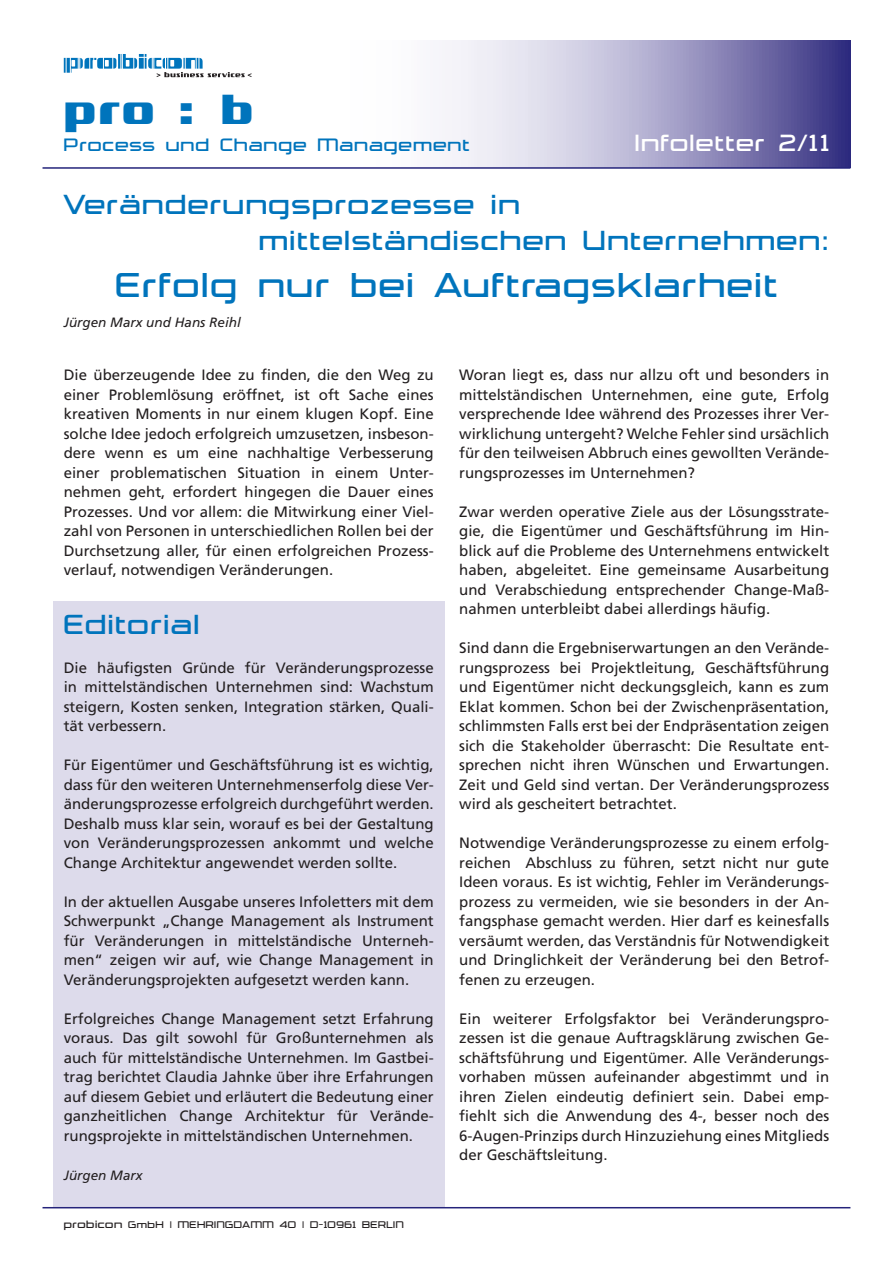
<style>
.page{position:relative;width:893px;height:1263px;background:#fff}
.page>*{position:absolute;margin:0;border:0;box-sizing:border-box;transform-origin:0 0}
.t1{font:700 45.75px "Trade Marker";color:#0074bc}
.t2{font:300 37.5px "Trade Marker";letter-spacing:.055em;color:#0074bc}
.t3{font:300 30px/36px "Trade Marker";letter-spacing:.055em;color:#0074bc}
.t4{font:300 25.5px "Trade Marker";letter-spacing:.055em;color:#fff}
.t5{font:300 19.5px "Trade Marker";letter-spacing:.055em;color:#0074bc}
.t6{font:15px/19.5px "Frutiger";color:#231f20;text-align:justify}
.t7{font:italic 13.5px "Frutiger";color:#231f20}
.t8{font:300 10.5px "Trade Marker";letter-spacing:.055em;color:#231f20}
.s1{font-size:11.55px}
</style>
<div class="page">
<div style="left:53px;top:601px;width:391px;height:607px;background:#dddbeb"></div>
<hr style="left:43px;top:1207px;width:807px;height:1px;background:#25247b">
<svg style="left:63px;top:40px;width:787px;height:127px"></svg>
<svg style="left:64px;top:51px;width:187px;height:26px"></svg>
<hr style="left:43px;top:167px;width:807px;height:2px;background:#25247b">
<h1 class="t1" style="left:64px;top:95px;width:191px">pro : b</h1>
<h3 class="t5" style="left:64px;top:138px;width:407px">Process und Change Management</h3>
<h3 class="t4" style="left:635px;top:135px;width:196px">Infoletter 2/11</h3>
<h3 class="t3" style="left:259px;top:189px;width:572px;text-indent:-195px">Veränderungsprozesse in mittelständischen Unternehmen:</h3>
<h2 class="t2" style="left:116px;top:273px;width:663px">Erfolg nur bei Auftragsklarheit</h2>
<p class="t7" style="left:64px;top:317px;width:179px">Jürgen Marx und Hans Reihl</p>
<p class="t6" style="left:64px;top:366px;width:371px">Die überzeugende Idee zu finden, die den Weg zu einer Problemlösung eröffnet, ist oft Sache eines kreativen Moments in nur einem klugen Kopf. Eine solche Idee jedoch erfolgreich umzusetzen, insbeson&shy;dere wenn es um eine nachhaltige Verbesserung einer problematischen Situation in einem Unter&shy;nehmen geht, erfordert hingegen die Dauer eines Prozesses. Und vor allem: die Mitwirkung einer Viel&shy;zahl von Personen in unterschiedlichen Rollen bei der Durchsetzung aller, für einen erfolgreichen Prozess&shy;verlauf, notwendigen Veränderungen.</p>
<h3 class="t3" style="left:64px;top:609px;width:137px">Editorial</h3>
<p class="t6" style="left:64px;top:659px;width:371px">Die häufigsten Gründe für Veränderungsprozesse in mittelständischen Unternehmen sind: Wachstum steigern, Kosten senken, Integration stärken, Quali&shy;tät verbessern.</p>
<p class="t6" style="left:64px;top:756px;width:371px">Für Eigentümer und Geschäftsführung ist es wichtig, dass für den weiteren Unternehmenserfolg diese Ver&shy;änderungsprozesse erfolgreich durchgeführt werden.<br>Deshalb muss klar sein, worauf es bei der Gestaltung von Veränderungsprozessen ankommt und welche Change Architektur angewendet werden sollte.</p>
<p class="t6" style="left:64px;top:893px;width:371px">In der aktuellen Ausgabe unseres Infoletters mit dem Schwerpunkt „Change Management als Instrument für Veränderungen in mittelständische Unterneh&shy;men“ zeigen wir auf, wie Change Management in Veränderungsprojekten aufgesetzt werden kann.</p>
<p class="t6" style="left:64px;top:1010px;width:371px">Erfolgreiches Change Management setzt Erfahrung voraus. Das gilt sowohl für Großunternehmen als auch für mittelständische Unternehmen. Im Gastbei&shy;trag berichtet Claudia Jahnke über ihre Erfahrungen auf diesem Gebiet und erläutert die Bedeutung einer ganzheitlichen Change Architektur für Verände&shy;rungsprojekte in mittelständischen Unternehmen.</p>
<p class="t7" style="left:64px;top:1169px;width:80px">Jürgen Marx</p>
<p class="t8" style="left:64px;top:1221px;width:341px"><span class="s1">probicon</span> GmbH | MEHRINGDAMM 40 | D-10961 BERLIN</p>
<p class="t6" style="left:459px;top:366px;width:371px">Woran liegt es, dass nur allzu oft und besonders in mittelständischen Unternehmen, eine gute, Erfolg versprechende Idee während des Prozesses ihrer Ver&shy;wirklichung untergeht? Welche Fehler sind ursächlich für den teilweisen Abbruch eines gewollten Verände&shy;rungsprozesses im Unternehmen?</p>
<p class="t6" style="left:459px;top:503px;width:371px">Zwar werden operative Ziele aus der Lösungsstrate&shy;gie, die Eigentümer und Geschäftsführung im Hin&shy;blick auf die Probleme des Unternehmens entwickelt haben, abgeleitet. Eine gemeinsame Ausarbeitung und Verabschiedung entsprechender Change-Maß&shy;nahmen unterbleibt dabei allerdings häufig.</p>
<p class="t6" style="left:459px;top:639px;width:371px">Sind dann die Ergebniserwartungen an den Verände&shy;rungsprozess bei Projektleitung, Geschäftsführung und Eigentümer nicht deckungsgleich, kann es zum Eklat kommen. Schon bei der Zwischenpräsentation, schlimmsten Falls erst bei der Endpräsentation zeigen sich die Stakeholder überrascht: Die Resultate ent&shy;sprechen nicht ihren Wünschen und Erwartungen.<br>Zeit und Geld sind vertan. Der Veränderungsprozess wird als gescheitert betrachtet.</p>
<p class="t6" style="left:459px;top:834px;width:371px">Notwendige Veränderungsprozesse zu einem erfolg&shy;reichen Abschluss zu führen, setzt nicht nur gute Ideen voraus. Es ist wichtig, Fehler im Veränderungs&shy;prozess zu vermeiden, wie sie besonders in der An&shy;fangsphase gemacht werden. Hier darf es keinesfalls versäumt werden, das Verständnis für Notwendigkeit und Dringlichkeit der Veränderung bei den Betrof&shy;fenen zu erzeugen.</p>
<p class="t6" style="left:459px;top:1010px;width:371px">Ein weiterer Erfolgsfaktor bei Veränderungspro&shy;zessen ist die genaue Auftragsklärung zwischen Ge&shy;schäftsführung und Eigentümer. Alle Veränderungs&shy;vorhaben müssen aufeinander abgestimmt und in ihren Zielen eindeutig definiert sein. Dabei emp&shy;fiehlt sich die Anwendung des 4-, besser noch des 6-Augen-Prinzips durch Hinzuziehung eines Mitglieds der Geschäftsleitung.</p>
</div>
